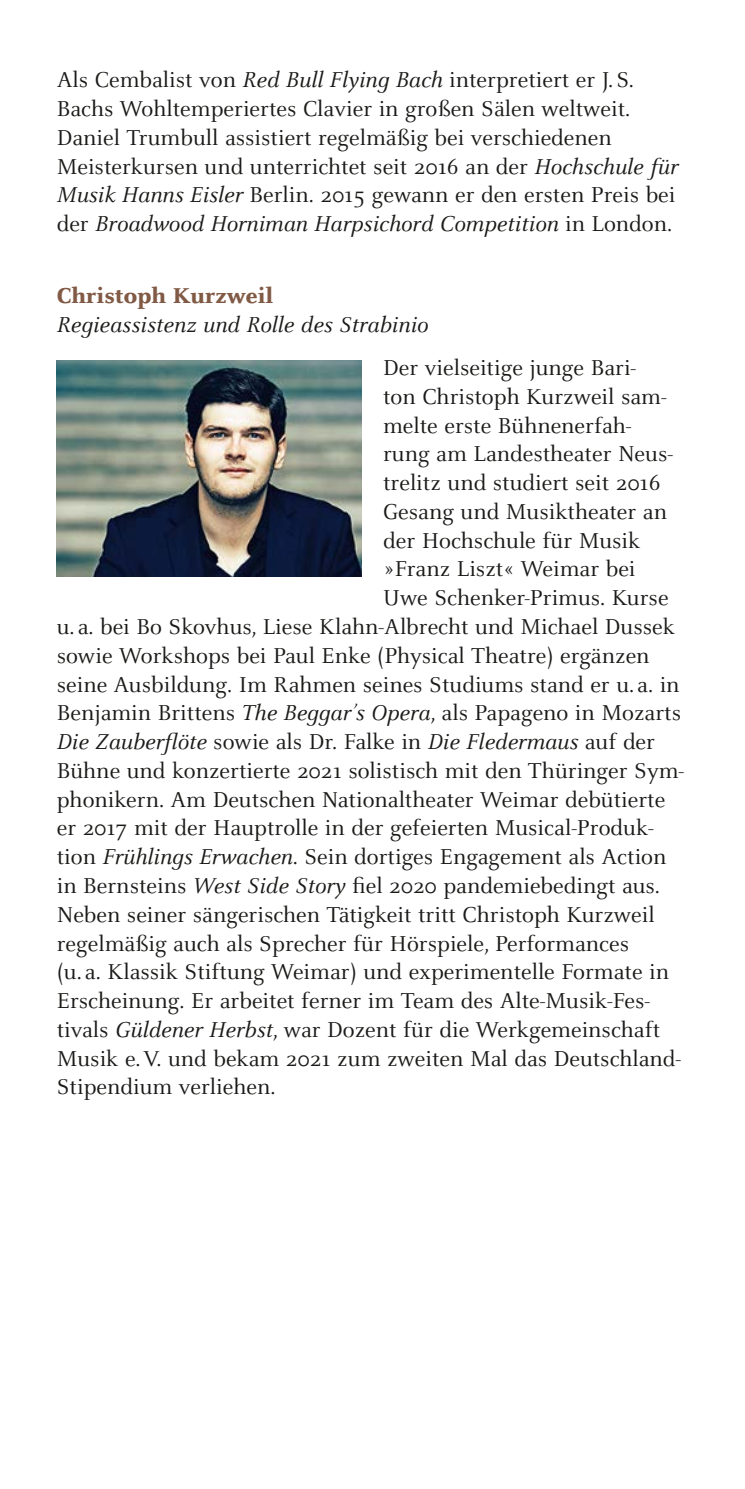
<style>
.page{position:relative;width:745px;height:1489px;background:#fff}
.page>*{position:absolute;margin:0;border:0;box-sizing:border-box;transform-origin:0 0}
.t1{font:23.75px/28.8px "Celeste Pro";color:#1a1a18}
.t2{font:italic 23.75px "Celeste Pro";color:#1a1a18}
.t3{font:800 23.75px "Celeste Pro";color:#815a45}
.s1{font-style:italic}
.s2{font-style:normal}
</style>
<div class="page">
<img style="left:57px;top:360px;width:304px;height:216px">
<p class="t1" style="left:57px;top:65px;width:622px">Als Cembalist von <span class="s1">Red Bull Flying Bach</span> interpretiert er J.S.<br>Bachs Wohltemperiertes Clavier in großen Sälen weltweit.<br>Daniel Trumbull assistiert regelmäßig bei verschiedenen Meisterkursen und unterrichtet seit 2016 an der <span class="s1">Hochschule für Musik Hanns Eisler</span> Berlin. 2015 gewann er den ersten Preis bei der <span class="s1">Broadwood Horniman Harpsichord Competition</span> in London.</p>
<p class="t3" style="left:57px;top:280px;width:218px">Christoph Kurzweil</p>
<p class="t2" style="left:57px;top:310px;width:373px">Regieassistenz und Rolle des Strabinio</p>
<p class="t1" style="left:383px;top:353px;width:254px">Der vielseitige junge Bari-</p>
<p class="t1" style="left:383px;top:381px;width:285px">ton Christoph Kurzweil sam-</p>
<p class="t1" style="left:383px;top:410px;width:250px">melte erste Bühnenerfah-</p>
<p class="t1" style="left:383px;top:439px;width:291px">rung am Landestheater Neus-</p>
<p class="t1" style="left:383px;top:468px;width:279px">trelitz und studiert seit 2016</p>
<p class="t1" style="left:383px;top:497px;width:285px">Gesang und Musiktheater an</p>
<p class="t1" style="left:383px;top:525px;width:258px">der Hochschule für Musik</p>
<p class="t1" style="left:383px;top:554px;width:254px">»Franz Liszt« Weimar bei</p>
<p class="t1" style="left:383px;top:583px;width:287px">Uwe Schenker-Primus. Kurse</p>
<p class="t1" style="left:57px;top:612px;width:619px">u. a. bei Bo Skovhus, Liese Klahn-Albrecht und Michael Dussek</p>
<p class="t1" style="left:57px;top:640px;width:594px">sowie Workshops bei Paul Enke (Physical Theatre) ergänzen</p>
<p class="t1" style="left:57px;top:669px;width:624px">seine Ausbildung. Im Rahmen seines Studiums stand er u. a. in</p>
<p class="t1" style="left:57px;top:698px;width:625px">Benjamin Brittens <span class="s1">The Beggar’s Opera</span>, als Papageno in Mozarts</p>
<p class="t2" style="left:57px;top:727px;width:599px">Die Zauberflöte <span class="s2">sowie als Dr. Falke in</span> Die Fledermaus <span class="s2">auf der</span></p>
<p class="t1" style="left:57px;top:755px;width:628px">Bühne und konzertierte 2021 solistisch mit den Thüringer Sym-</p>
<p class="t1" style="left:57px;top:784px;width:609px">phonikern. Am Deutschen Nationaltheater Weimar debütierte</p>
<p class="t1" style="left:57px;top:813px;width:598px">er 2017 mit der Hauptrolle in der gefeierten Musical-Produk-</p>
<p class="t1" style="left:57px;top:842px;width:610px">tion <span class="s1">Frühlings Erwachen</span>. Sein dortiges Engagement als Action</p>
<p class="t1" style="left:57px;top:870px;width:604px">in Bernsteins <span class="s1">West Side Story</span> fiel 2020 pandemiebedingt aus.</p>
<p class="t1" style="left:57px;top:899px;width:599px">Neben seiner sängerischen Tätigkeit tritt Christoph Kurzweil</p>
<p class="t1" style="left:57px;top:928px;width:573px">regelmäßig auch als Sprecher für Hörspiele, Performances</p>
<p class="t1" style="left:57px;top:957px;width:613px">(u. a. Klassik Stiftung Weimar) und experimentelle Formate in</p>
<p class="t1" style="left:57px;top:985px;width:594px">Erscheinung. Er arbeitet ferner im Team des Alte-Musik-Fes-</p>
<p class="t1" style="left:57px;top:1014px;width:604px">tivals <span class="s1">Güldener Herbst</span>, war Dozent für die Werkgemeinschaft</p>
<p class="t1" style="left:57px;top:1043px;width:625px">Musik e.V. und bekam 2021 zum zweiten Mal das Deutschland-</p>
<p class="t1" style="left:57px;top:1072px;width:220px">Stipendium verliehen.</p>
</div>
